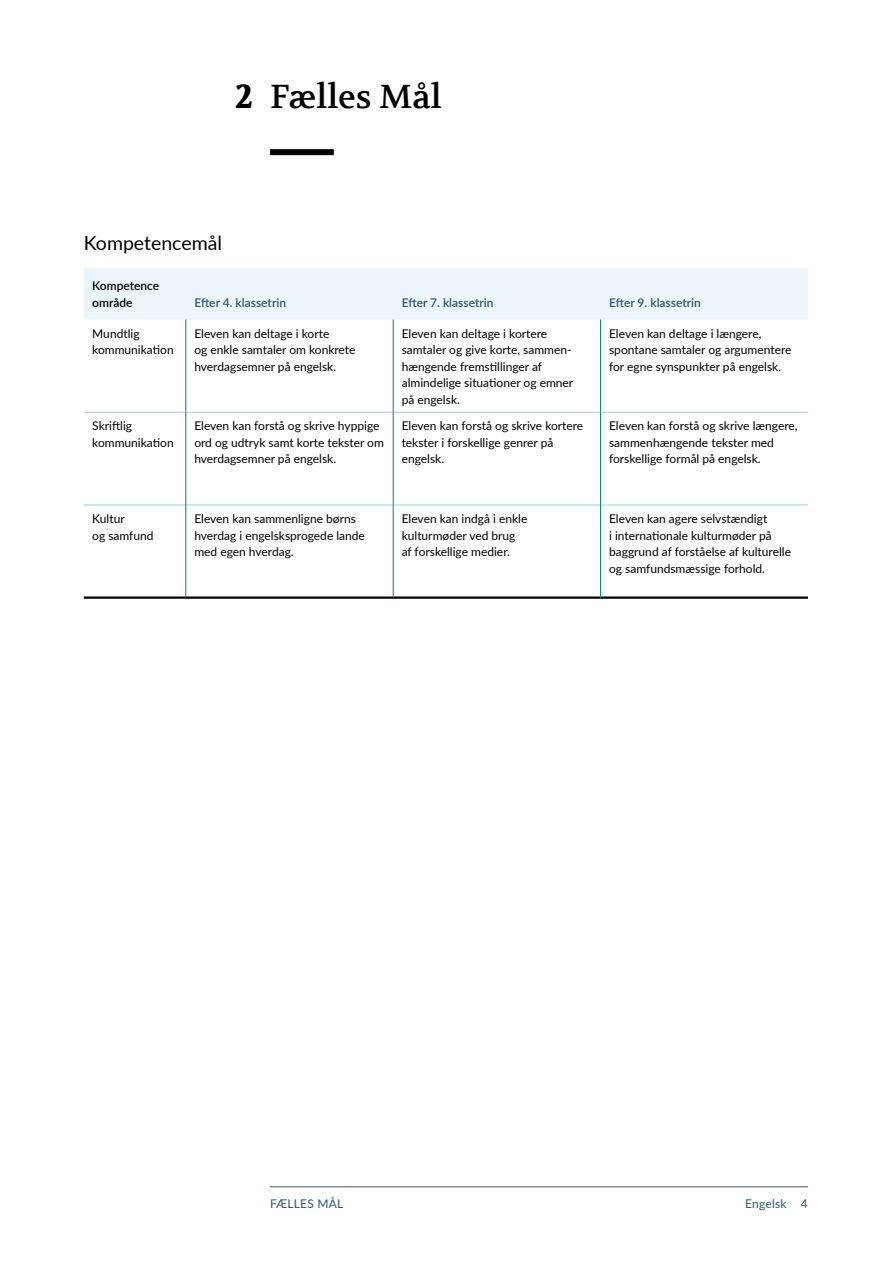
<style>
.page{position:relative;width:893px;height:1263px;background:#fff}
.page>*{position:absolute;margin:0;border:0;box-sizing:border-box;transform-origin:0 0}
.t1{font:33px "Volkhov";color:#000}
._02_kapitel_NR{font:700 33px "Volkhov";color:#000}
._08_Mellemrubrik_13{font:19.5px "Lato";color:#000}
._09_Tabeltekst_brød{font:12px/16.5px "Lato";color:#000}
._09_Tabeltekst_over{font:600 12px "Lato";color:#2b586f}
.t2{font:12px "Lato";letter-spacing:.02em;color:#2b586f}
._09_Tabeltekst_over-2{font:600 12px/16.5px "Lato";color:#000}
</style>
<div class="page">
<div style="left:270px;top:149px;width:64px;height:6px;background:#000"></div>
<div style="left:84px;top:268px;width:724px;height:52px;background:#ecf6fa"></div>
<hr style="left:84px;top:596px;width:102px;height:3px;background:#000">
<hr style="left:186px;top:596px;width:207px;height:3px;background:#000">
<hr style="left:393px;top:596px;width:208px;height:3px;background:#000">
<hr style="left:601px;top:596px;width:207px;height:3px;background:#000">
<hr style="left:84px;top:412px;width:101px;height:1px;background:#a7cfdc">
<hr style="left:186px;top:412px;width:207px;height:1px;background:#a7cfdc">
<hr style="left:394px;top:412px;width:206px;height:1px;background:#a7cfdc">
<hr style="left:601px;top:412px;width:207px;height:1px;background:#a7cfdc">
<hr style="left:84px;top:505px;width:101px;height:1px;background:#a7cfdc">
<hr style="left:186px;top:505px;width:207px;height:1px;background:#a7cfdc">
<hr style="left:394px;top:505px;width:206px;height:1px;background:#a7cfdc">
<hr style="left:601px;top:505px;width:207px;height:1px;background:#a7cfdc">
<hr style="left:185px;top:320px;width:1px;height:92px;background:#007798">
<hr style="left:393px;top:320px;width:1px;height:92px;background:#007798">
<hr style="left:600px;top:320px;width:1px;height:92px;background:#007798">
<hr style="left:185px;top:412px;width:1px;height:93px;background:#007798">
<hr style="left:393px;top:412px;width:1px;height:93px;background:#007798">
<hr style="left:600px;top:412px;width:1px;height:93px;background:#007798">
<hr style="left:185px;top:505px;width:1px;height:91px;background:#007798">
<hr style="left:393px;top:505px;width:1px;height:91px;background:#007798">
<hr style="left:600px;top:505px;width:1px;height:91px;background:#007798">
<hr style="left:270px;top:1186px;width:538px;height:1px;background:#2b586f">
<p class="_02_kapitel_NR" style="left:235px;top:77px;width:19px">2</p>
<h2 class="t1" style="left:270px;top:76px;width:173px">Fælles Mål</h2>
<p class="_08_Mellemrubrik_13" style="left:84px;top:229px;width:140px">Kompetencemål</p>
<p class="_09_Tabeltekst_over-2" style="left:92px;top:277px;width:69px">Kompetence område</p>
<p class="_09_Tabeltekst_over" style="left:194px;top:294px;width:93px">Efter 4. klassetrin</p>
<p class="_09_Tabeltekst_over" style="left:402px;top:294px;width:93px">Efter 7. klassetrin</p>
<p class="_09_Tabeltekst_over" style="left:609px;top:294px;width:93px">Efter 9. klassetrin</p>
<p class="_09_Tabeltekst_brød" style="left:92px;top:325px;width:83px">Mundtlig kommunikation</p>
<p class="_09_Tabeltekst_brød" style="left:194px;top:325px;width:163px">Eleven kan deltage i korte<br>og enkle samtaler om konkrete hverdagsemner på engelsk.</p>
<p class="_09_Tabeltekst_brød" style="left:402px;top:325px;width:173px">Eleven kan deltage i kortere samtaler og give korte, sammen&shy;hængende fremstillinger af almindelige situationer og emner på engelsk.</p>
<p class="_09_Tabeltekst_brød" style="left:609px;top:325px;width:184px">Eleven kan deltage i længere, spontane samtaler og argumentere for egne synspunkter på engelsk.</p>
<p class="_09_Tabeltekst_brød" style="left:92px;top:417px;width:83px">Skriftlig kommunikation</p>
<p class="_09_Tabeltekst_brød" style="left:194px;top:417px;width:191px">Eleven kan forstå og skrive hyppige ord og udtryk samt korte tekster om hverdagsemner på engelsk.</p>
<p class="_09_Tabeltekst_brød" style="left:402px;top:417px;width:183px">Eleven kan forstå og skrive kortere tekster i forskellige genrer på engelsk.</p>
<p class="_09_Tabeltekst_brød" style="left:609px;top:417px;width:190px">Eleven kan forstå og skrive længere, sammenhængende tekster med forskellige formål på engelsk.</p>
<p class="_09_Tabeltekst_brød" style="left:92px;top:510px;width:63px">Kultur<br>og samfund</p>
<p class="_09_Tabeltekst_brød" style="left:194px;top:510px;width:172px">Eleven kan sammenligne børns hverdag i engelsksprogede lande med egen hverdag.</p>
<p class="_09_Tabeltekst_brød" style="left:402px;top:510px;width:127px">Eleven kan indgå i enkle kulturmøder ved brug af forskellige medier.</p>
<p class="_09_Tabeltekst_brød" style="left:609px;top:510px;width:183px">Eleven kan agere selvstændigt<br>i internationale kulturmøder på baggrund af forståelse af kulturelle og samfundsmæssige forhold.</p>
<p class="t2" style="left:270px;top:1195px;width:75px">Fælles Mål</p>
<p class="t2" style="left:745px;top:1195px;width:64px">Engelsk 4</p>
</div>
